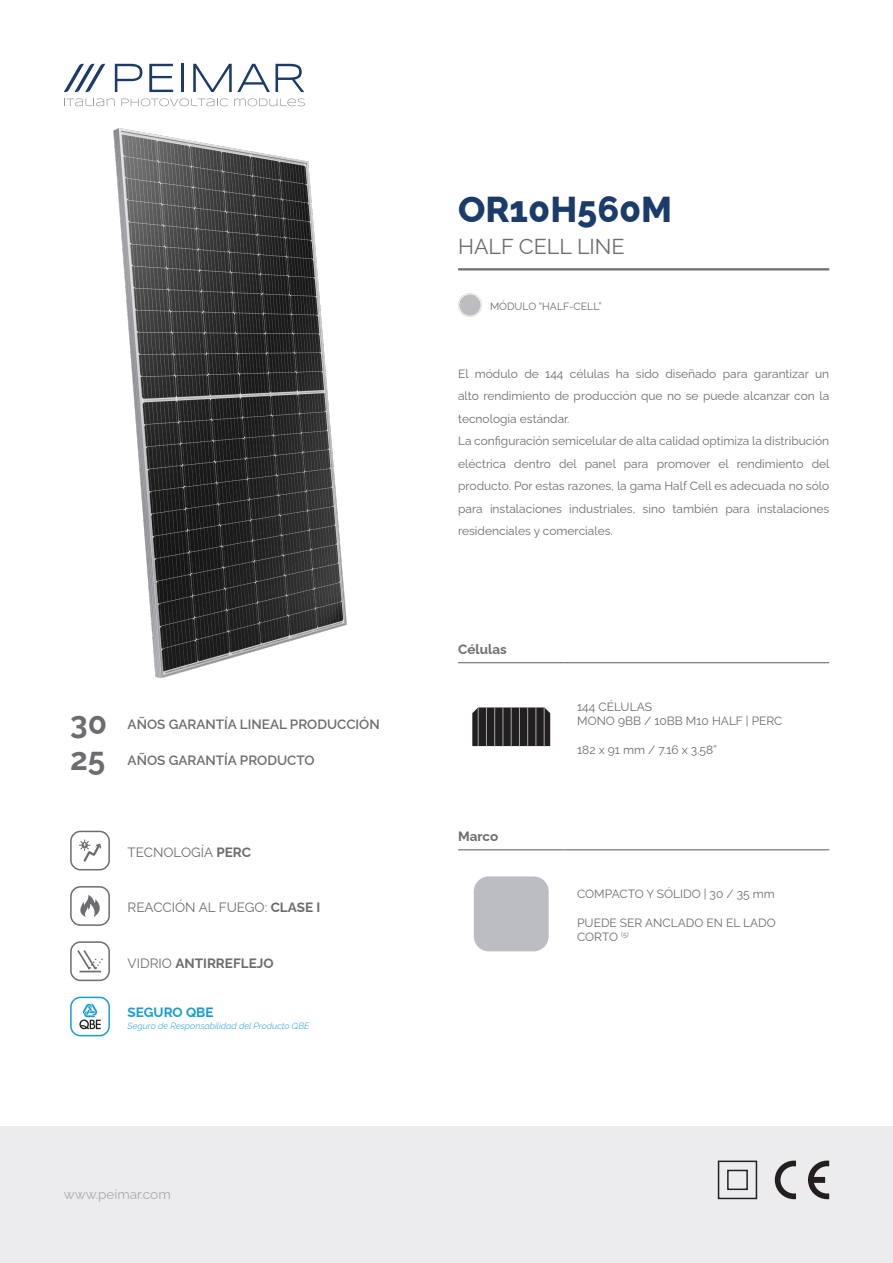
<style>
.page{position:relative;width:893px;height:1263px;background:#fff}
.page>*{position:absolute;margin:0;border:0;box-sizing:border-box;transform-origin:0 0}
.t1{font:800 36px "Raleway";color:#1b3b6b}
.t2{font:700 31.5px "Raleway";color:#6c6d70}
.t3{font:21.6px "Raleway";color:#6c6d70}
.t4{font:600 13.5px "Raleway";color:#6c6d70}
.t5{font:13.5px "Raleway";color:#6c6d70}
.t6{font:700 13.5px "Raleway";color:#6c6d70}
.t7{font:13.5px "Raleway";color:#a8a9ad}
.t8{font:700 13.5px "Raleway";color:#179dd9}
.t9{font:12px/22.5px "Raleway";color:#6c6d70;text-align:justify}
.t10{font:10.5px "Raleway";color:#6c6d70}
.t11{font:italic 300 9px "Raleway";color:#179dd9}
.s1{font-weight:700}
.s2{font-weight:400}
</style>
<div class="page">
<img style="left:113px;top:128px;width:234px;height:551px">
<div style="left:0;top:1126px;width:893px;height:137px;background:#ececee"></div>
<div style="left:718px;top:1160px;width:39px;height:39px;border:2px solid #231f20"></div>
<div style="left:727px;top:1170px;width:21px;height:20px;border:2px solid #231f20"></div>
<svg style="left:775px;top:1160px;width:21px;height:39px"></svg>
<svg style="left:808px;top:1160px;width:21px;height:39px"></svg>
<svg style="left:115px;top:64px;width:27px;height:28px"></svg>
<svg style="left:149px;top:64px;width:24px;height:28px"></svg>
<hr style="left:181px;top:64px;width:3px;height:28px;background:#1b3b6b">
<svg style="left:193px;top:64px;width:111px;height:28px"></svg>
<svg style="left:64px;top:64px;width:41px;height:28px"></svg>
<svg style="left:64px;top:98px;width:51px;height:8px"></svg>
<svg style="left:121px;top:98px;width:107px;height:8px"></svg>
<svg style="left:234px;top:98px;width:71px;height:8px"></svg>
<svg style="left:458px;top:293px;width:24px;height:24px"></svg>
<hr style="left:458px;top:268px;width:371px;height:2px;background:#6c6d70">
<hr style="left:458px;top:662px;width:106px;height:1px;background:#6c6d70">
<hr style="left:564px;top:662px;width:265px;height:1px;background:#6c6d70">
<hr style="left:458px;top:849px;width:106px;height:1px;background:#6c6d70">
<hr style="left:564px;top:849px;width:265px;height:1px;background:#6c6d70">
<svg style="left:472px;top:707px;width:78px;height:39px;background:#2e2a2b"></svg>
<hr style="left:494px;top:707px;width:1px;height:39px;background:#a8a9ad">
<hr style="left:519px;top:707px;width:1px;height:39px;background:#a8a9ad">
<hr style="left:486px;top:707px;width:1px;height:39px;background:#a8a9ad">
<hr style="left:511px;top:707px;width:1px;height:39px;background:#a8a9ad">
<hr style="left:503px;top:707px;width:1px;height:39px;background:#a8a9ad">
<hr style="left:527px;top:707px;width:1px;height:39px;background:#a8a9ad">
<hr style="left:536px;top:707px;width:1px;height:39px;background:#a8a9ad">
<hr style="left:544px;top:707px;width:1px;height:39px;background:#a8a9ad">
<hr style="left:478px;top:707px;width:1px;height:39px;background:#a8a9ad">
<div style="left:474px;top:876px;width:75px;height:75px;background:#bcbdc0;border-radius:15px"></div>
<div style="left:70px;top:831px;width:40px;height:39px;border:2px solid #6c6d70;border-radius:10px"></div>
<svg style="left:79px;top:839px;width:23px;height:23px"></svg>
<div style="left:70px;top:886px;width:40px;height:40px;border:2px solid #6c6d70;border-radius:10px"></div>
<svg style="left:80px;top:895px;width:20px;height:22px"></svg>
<div style="left:70px;top:941px;width:40px;height:40px;border:2px solid #6c6d70;border-radius:10px"></div>
<svg style="left:77px;top:950px;width:26px;height:22px"></svg>
<div style="left:70px;top:997px;width:40px;height:39px;border:2px solid #179dd9;border-radius:10px"></div>
<svg style="left:79px;top:1003px;width:22px;height:26px"></svg>
<p class="t2" style="left:70px;top:698px;width:38px">30</p>
<p class="t4" style="left:128px;top:714px;width:254px">AÑOS GARANTÍA LINEAL PRODUCCIÓN</p>
<p class="t2" style="left:70px;top:734px;width:37px">25</p>
<p class="t4" style="left:128px;top:750px;width:189px">AÑOS GARANTÍA PRODUCTO</p>
<p class="t5" style="left:128px;top:842px;width:125px">TECNOLOGÍA <span class="s1">PERC</span></p>
<p class="t5" style="left:128px;top:897px;width:194px">REACCIÓN AL FUEGO: <span class="s1">CLASE I</span></p>
<p class="t6" style="left:128px;top:952px;width:148px"><span class="s2">VIDRIO</span> ANTIRREFLEJO</p>
<p class="t8" style="left:128px;top:1002px;width:87px">SEGURO QBE</p>
<p class="t11" style="left:128px;top:1018px;width:183px">Seguro de Responsabilidad del Producto QBE</p>
<p class="t7" style="left:64px;top:1184px;width:108px">www.peimar.com</p>
<p class="t1" style="left:458px;top:182px;width:216px">OR10H560M</p>
<p class="t3" style="left:458px;top:229px;width:168px">HALF CELL LINE</p>
<p class="t10" style="left:490px;top:298px;width:113px">MÓDULO “HALF-CELL”</p>
<p class="t9" style="left:458px;top:361px;width:373px">El módulo de 144 células ha sido diseñado para garantizar un alto rendimiento de producción que no se puede alcanzar con la tecnología estándar.</p>
<p class="t9" style="left:458px;top:428px;width:373px">La configuración semicelular de alta calidad optimiza la distribución eléctrica dentro del panel para promover el rendimiento del producto. Por estas razones, la gama Half Cell es adecuada no sólo para instalaciones industriales, sino también para instalaciones residenciales y comerciales.</p>
<p class="t6" style="left:458px;top:639px;width:50px">Células</p>
<p class="t6" style="left:458px;top:826px;width:42px">Marco</p>
<p class="t9" style="left:577px;top:694px;width:76px">144 CÉLULAS</p>
<p class="t9" style="left:577px;top:708px;width:207px">MONO 9BB / 10BB M10 HALF | PERC</p>
<p class="t9" style="left:577px;top:737px;width:141px">182 x 91 mm / 7.16 x 3.58”</p>
<p class="t9" style="left:577px;top:881px;width:199px">COMPACTO Y SÓLIDO | 30 / 35 mm</p>
<p class="t9" style="left:577px;top:910px;width:200px">PUEDE SER ANCLADO EN EL LADO</p>
<p class="t9" style="left:577px;top:924px;width:53px">CORTO <sup>(5)</sup></p>
</div>
